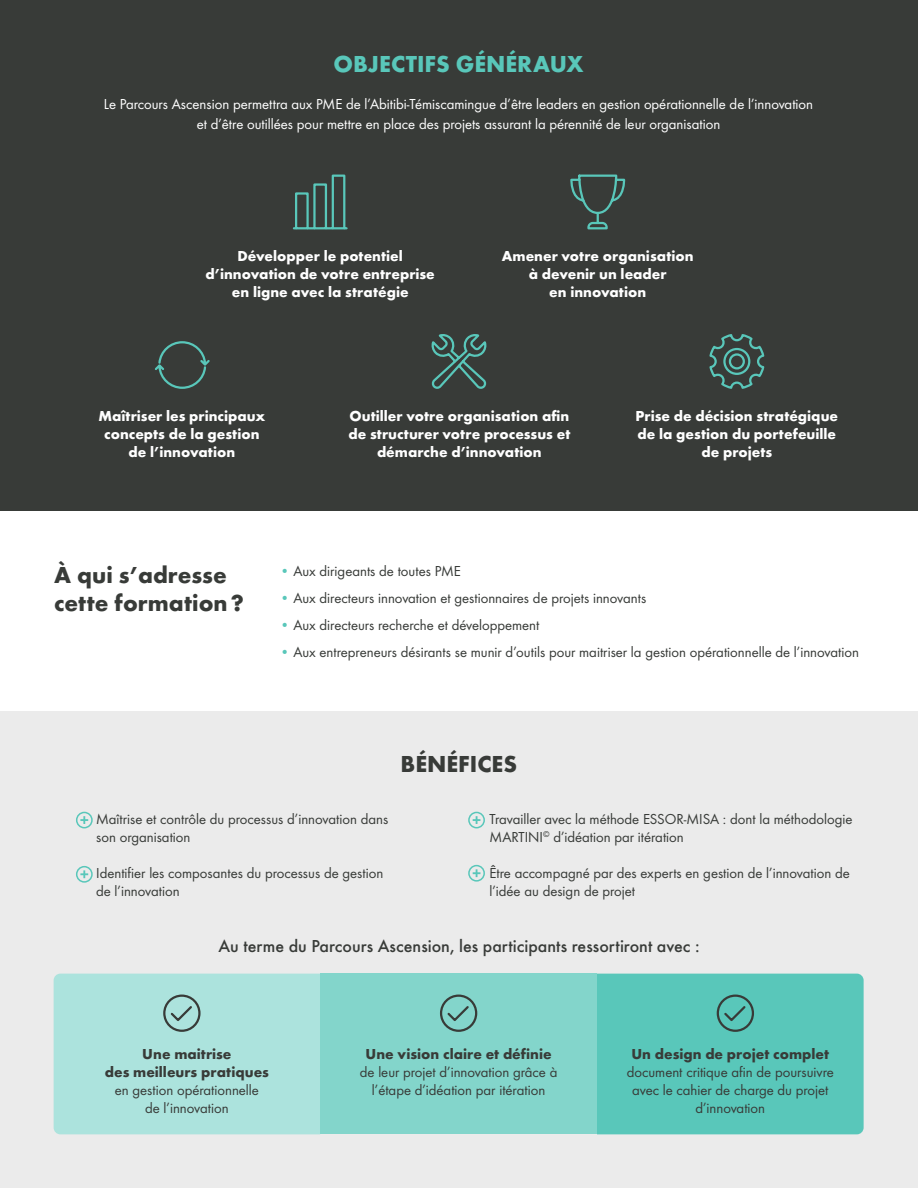
<style>
.page{position:relative;width:918px;height:1188px;background:#fff}
.page>*{position:absolute;margin:0;border:0;box-sizing:border-box;transform-origin:0 0}
.t1{font:700 24px "Futura";color:#383b38}
.t2{font:700 24px "Futura";color:#59c7ba}
.t3{font:500 18px "Futura";color:#383b38}
.t4{font:15px/18px "Futura Boo";color:#383b38}
.t5{font:700 15px/18px "Futura";color:#fff;text-align:center}
.t6{font:15px "Futura Boo";color:#fff}
.t7{font:700 15px "Futura";color:#383b38}
.s1{color:#59c7ba}
</style>
<div class="page">
<div style="left:0;top:711px;width:918px;height:477px;background:#ebebeb"></div>
<div style="left:0;top:0;width:918px;height:511px;background:#383b38"></div>
<div style="left:76px;top:812px;width:17px;height:16px;border:2px solid #59c7ba;border-radius:50%"></div>
<svg style="left:80px;top:816px;width:8px;height:8px"></svg>
<div style="left:76px;top:866px;width:17px;height:17px;border:2px solid #59c7ba;border-radius:50%"></div>
<svg style="left:80px;top:870px;width:8px;height:8px"></svg>
<div style="left:320px;top:974px;width:277px;height:160px;background:#83d5cb"></div>
<div style="left:54px;top:974px;width:266px;height:160px;background:#ace3dd"></div>
<svg style="left:440px;top:994px;width:38px;height:38px"></svg>
<div style="left:597px;top:974px;width:267px;height:160px;background:#59c7ba"></div>
<div style="left:468px;top:812px;width:17px;height:16px;border:2px solid #59c7ba;border-radius:50%"></div>
<svg style="left:473px;top:816px;width:7px;height:8px"></svg>
<div style="left:468px;top:865px;width:17px;height:17px;border:2px solid #59c7ba;border-radius:50%"></div>
<svg style="left:473px;top:869px;width:7px;height:8px"></svg>
<svg style="left:155px;top:341px;width:55px;height:48px"></svg>
<svg style="left:709px;top:334px;width:56px;height:55px"></svg>
<svg style="left:431px;top:334px;width:56px;height:54px"></svg>
<svg style="left:293px;top:174px;width:55px;height:56px"></svg>
<svg style="left:570px;top:174px;width:56px;height:56px"></svg>
<p class="t2" style="left:333px;top:47px;width:252px">OBJECTIFS GÉNÉRAUX</p>
<p class="t6" style="left:104px;top:94px;width:711px">Le Parcours Ascension permettra aux PME de l’Abitibi-Témiscamingue d’être leaders en gestion opérationnelle de l’innovation</p>
<p class="t6" style="left:197px;top:113px;width:525px">et d’être outillées pour mettre en place des projets assurant la pérennité de leur organisation</p>
<p class="t5" style="left:206px;top:246px;width:231px">Développer le potentiel d’innovation de votre entreprise</p>
<p class="t5" style="left:232px;top:282px;width:178px">en ligne avec la stratégie</p>
<p class="t5" style="left:502px;top:246px;width:193px">Amener votre organisation</p>
<p class="t5" style="left:529px;top:264px;width:139px">à devenir un leader</p>
<p class="t5" style="left:549px;top:282px;width:98px">en innovation</p>
<p class="t5" style="left:99px;top:406px;width:168px">Maîtriser les principaux</p>
<p class="t5" style="left:104px;top:424px;width:157px">concepts de la gestion</p>
<p class="t5" style="left:129px;top:442px;width:108px">de l’innovation</p>
<p class="t5" style="left:348px;top:406px;width:223px">Outiller votre organisation afin de structurer votre processus et démarche d’innovation</p>
<p class="t5" style="left:636px;top:406px;width:204px">Prise de décision stratégique</p>
<p class="t5" style="left:638px;top:424px;width:200px">de la gestion du portefeuille</p>
<p class="t5" style="left:701px;top:442px;width:72px">de projets</p>
<p class="t1" style="left:54px;top:557px;width:174px">À qui s’adresse</p>
<p class="t1" style="left:54px;top:586px;width:191px">cette formation?</p>
<p class="t4" style="left:280px;top:561px;width:183px"><span class="s1">•</span> Aux dirigeants de toutes PME</p>
<p class="t4" style="left:280px;top:588px;width:368px"><span class="s1">•</span> Aux directeurs innovation et gestionnaires de projets innovants</p>
<p class="t4" style="left:280px;top:615px;width:261px"><span class="s1">•</span> Aux directeurs recherche et développement</p>
<p class="t4" style="left:280px;top:642px;width:581px"><span class="s1">•</span> Aux entrepreneurs désirants se munir d’outils pour maitriser la gestion opérationnelle de l’innovation</p>
<p class="t1" style="left:401px;top:747px;width:118px">BÉNÉFICES</p>
<p class="t4" style="left:96px;top:809px;width:294px">Maîtrise et contrôle du processus d’innovation dans son organisation</p>
<p class="t4" style="left:96px;top:863px;width:289px">Identifier les composantes du processus de gestion de l’innovation</p>
<p class="t4" style="left:490px;top:809px;width:364px">Travailler avec la méthode ESSOR-MISA : dont la méthodologie<br>MARTINI<sup>©</sup> d’idéation par itération</p>
<p class="t4" style="left:490px;top:863px;width:362px">Être accompagné par des experts en gestion de l’innovation de l’idée au design de projet</p>
<p class="t3" style="left:218px;top:933px;width:483px">Au terme du Parcours Ascension, les participants ressortiront avec :</p>
<p class="t7" style="left:142px;top:1043px;width:91px">Une maitrise</p>
<p class="t7" style="left:105px;top:1061px;width:166px">des meilleurs pratiques</p>
<p class="t4" style="left:115px;top:1080px;width:146px">en gestion opérationnelle</p>
<p class="t4" style="left:145px;top:1098px;width:85px">de l’innovation</p>
<p class="t7" style="left:366px;top:1043px;width:188px">Une vision claire et définie</p>
<p class="t4" style="left:360px;top:1062px;width:199px;text-align:center">de leur projet d’innovation grâce à l’étape d’idéation par itération</p>
<p class="t7" style="left:631px;top:1043px;width:199px">Un design de projet complet</p>
<p class="t4" style="left:627px;top:1062px;width:209px;text-align:center">document critique afin de poursuivre avec le cahier de charge du projet d’innovation</p>
</div>
